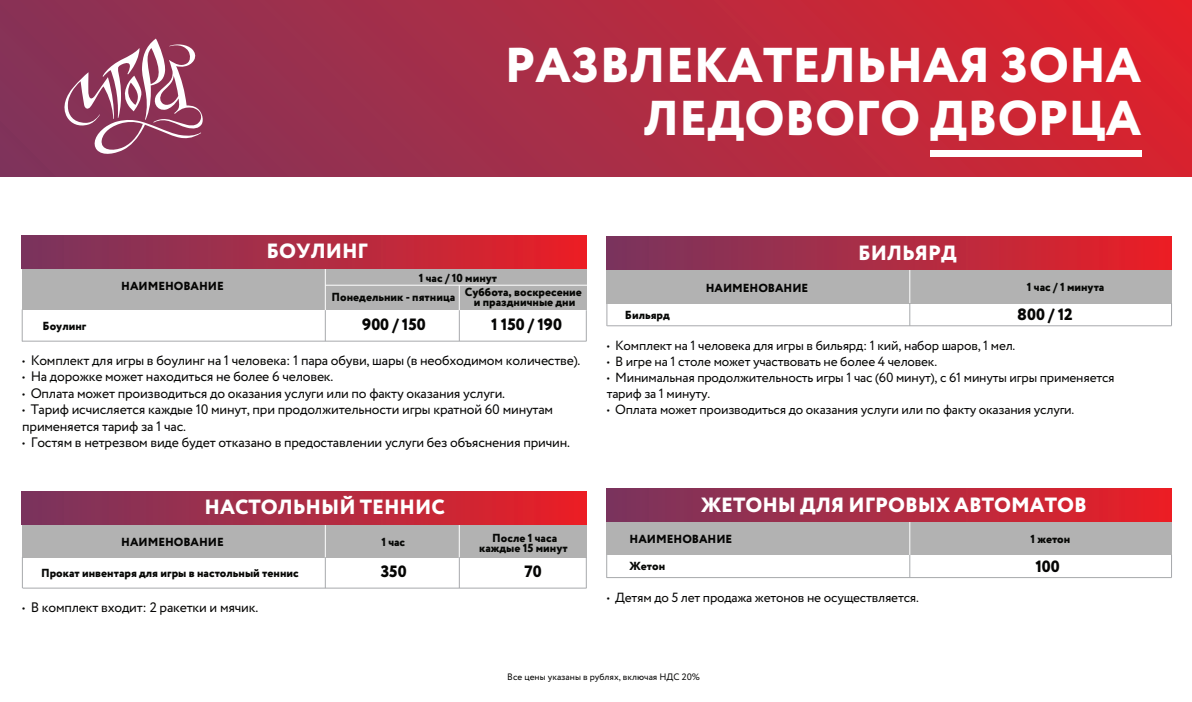
<style>
.page{position:relative;width:1192px;height:702px;background:#fff}
.page>*{position:absolute;margin:0;border:0;box-sizing:border-box;transform-origin:0 0}
.t1{font:800 48.85px/53px "Circe";color:#fff;text-align:right}
.t2{font:800 20.6px "Circe";color:#fff}
.t3{font:800 16.35px "Circe";color:#050504}
.t4{font:13.75px/16.5px "Circe";letter-spacing:-.015em;color:#050504}
.t5{font:13.3px/15.9px "Circe";letter-spacing:-.015em;color:#050504}
.t6{font:800 11.7px/13.7px "Circe";color:#070806}
.t7{font:800 11.7px "Circe";color:#050504}
.t8{font:9.3px "Circe";color:#050504}
.s1{font-size:13.3px}
</style>
<div class="page">
<hr style="left:22px;top:309px;width:1px;height:32px;background:#a7a9ac">
<div style="left:22px;top:269px;width:565px;height:41px;background:#b2b2b2"></div>
<svg style="left:459px;top:286px;width:1px;height:24px"></svg>
<hr style="left:325px;top:269px;width:1px;height:41px;background:#fff">
<hr style="left:459px;top:310px;width:1px;height:31px;background:#a7a9ac">
<hr style="left:586px;top:310px;width:1px;height:31px;background:#a7a9ac">
<hr style="left:607px;top:295px;width:1px;height:31px;background:#a7a9ac">
<hr style="left:325px;top:310px;width:1px;height:31px;background:#a7a9ac">
<hr style="left:22px;top:341px;width:565px;height:1px;background:#a7a9ac">
<hr style="left:325px;top:285px;width:262px;height:1px;background:#fff">
<div style="left:22px;top:235px;width:565px;height:33px;background:linear-gradient(to right,#76365f,#e82026)"></div>
<div style="left:22px;top:524px;width:565px;height:34px;background:#b2b2b2"></div>
<hr style="left:459px;top:524px;width:1px;height:42px;background:#fff">
<hr style="left:325px;top:524px;width:1px;height:42px;background:#fff">
<hr style="left:459px;top:557px;width:1px;height:31px;background:#a7a9ac">
<hr style="left:586px;top:557px;width:1px;height:31px;background:#a7a9ac">
<hr style="left:325px;top:557px;width:1px;height:31px;background:#a7a9ac">
<hr style="left:22px;top:557px;width:1px;height:31px;background:#a7a9ac">
<hr style="left:23px;top:588px;width:564px;height:1px;background:#a7a9ac">
<div style="left:22px;top:491px;width:565px;height:33px;background:linear-gradient(to right,#76365f,#e82026)"></div>
<div style="left:606px;top:270px;width:566px;height:33px;background:#b2b2b2"></div>
<hr style="left:910px;top:270px;width:1px;height:33px;background:#fff">
<svg style="left:1171px;top:303px;width:1px;height:23px"></svg>
<svg style="left:910px;top:303px;width:1px;height:23px"></svg>
<hr style="left:607px;top:326px;width:565px;height:1px;background:#a7a9ac">
<div style="left:606px;top:237px;width:566px;height:33px;background:linear-gradient(to right,#76365f,#e82027)"></div>
<div style="left:0;top:0;width:1192px;height:176px;background:linear-gradient(to right,#81345a,#dc252e)"></div>
<svg style="left:61px;top:39px;width:143px;height:118px;background:#a05874"></svg>
<div style="left:930px;top:151px;width:211px;height:6px;background:#fff"></div>
<svg style="left:606px;top:555px;width:1px;height:23px"></svg>
<div style="left:606px;top:522px;width:566px;height:33px;background:#b2b2b2"></div>
<hr style="left:910px;top:522px;width:1px;height:33px;background:#fff">
<svg style="left:910px;top:555px;width:1px;height:22px"></svg>
<svg style="left:1171px;top:555px;width:1px;height:22px"></svg>
<hr style="left:607px;top:577px;width:565px;height:1px;background:#a7a9ac">
<div style="left:606px;top:488px;width:566px;height:34px;background:linear-gradient(to right,#76365f,#e82027)"></div>
<h2 class="t2" style="left:267px;top:237px;width:103px">БОУЛИНГ</h2>
<h1 class="t1" style="left:505px;top:42px;width:638px">РАЗВЛЕКАТЕЛЬНАЯ ЗОНА<br>ЛЕДОВОГО ДВОРЦА</h1>
<h2 class="t2" style="left:858px;top:239px;width:100px">БИЛЬЯРД</h2>
<p class="t7" style="left:121px;top:278px;width:104px">НАИМЕНОВАНИЕ</p>
<p class="t6" style="left:465px;top:272px;width:119px;text-indent:-46px">1 час / 10 минут<br>Суббота, воскресение</p>
<p class="t6" style="left:474px;top:296px;width:103px">и праздничные дни</p>
<p class="t6" style="left:332px;top:291px;width:125px">Понедельник - пятница</p>
<p class="t6" style="left:43px;top:320px;width:45px">Боулинг</p>
<p class="t3" style="left:491px;top:314px;width:72px">1 150 / 190</p>
<p class="t4" style="left:22px;top:352px;width:560px"><span class="s1">•</span> Комплект для игры в боулинг на 1 человека: 1 пара обуви, шары (в необходимом количестве).</p>
<p class="t4" style="left:22px;top:369px;width:313px"><span class="s1">•</span> На дорожке может находиться не более 6 человек.</p>
<p class="t4" style="left:22px;top:385px;width:484px"><span class="s1">•</span> Оплата может производиться до оказания услуги или по факту оказания услуги.</p>
<p class="t4" style="left:22px;top:402px;width:532px"><span class="s1">•</span> Тариф исчисляется каждые 10 минут, при продолжительности игры кратной 60 минутам применяется тариф за 1 час.</p>
<p class="t4" style="left:22px;top:435px;width:549px"><span class="s1">•</span> Гостям в нетрезвом виде будет отказано в предоставлении услуги без объяснения причин.</p>
<p class="t3" style="left:362px;top:314px;width:65px">900 / 150</p>
<h2 class="t2" style="left:205px;top:493px;width:242px">НАСТОЛЬНЫЙ ТЕННИС</h2>
<p class="t7" style="left:121px;top:534px;width:104px">НАИМЕНОВАНИЕ</p>
<p class="t6" style="left:381px;top:536px;width:25px">1 час</p>
<p class="t6" style="left:479px;top:533px;width:90px;line-height:10.3px;text-align:center">После 1 часа каждые 15 минут</p>
<p class="t3" style="left:381px;top:561px;width:27px">350</p>
<p class="t6" style="left:41px;top:567px;width:259px">Прокат инвентаря для игры в настольный теннис</p>
<p class="t3" style="left:525px;top:561px;width:19px">70</p>
<p class="t4" style="left:22px;top:600px;width:238px"><span class="s1">•</span> В комплект входит: 2 ракетки и мячик.</p>
<p class="t7" style="left:706px;top:280px;width:104px">НАИМЕНОВАНИЕ</p>
<p class="t6" style="left:1027px;top:281px;width:79px">1 час / 1 минута</p>
<p class="t3" style="left:1017px;top:303px;width:57px">800 / 12</p>
<p class="t6" style="left:625px;top:308px;width:47px">Бильярд</p>
<p class="t5" style="left:607px;top:338px;width:410px">• Комплект на 1 человека для игры в бильярд: 1 кий, набор шаров, 1 мел.</p>
<p class="t5" style="left:607px;top:354px;width:332px">• В игре на 1 столе может участвовать не более 4 человек.</p>
<p class="t5" style="left:607px;top:370px;width:509px">• Минимальная продолжительность игры 1 час (60 минут), с 61 минуты игры применяется тариф за 1 минуту.</p>
<p class="t5" style="left:607px;top:402px;width:469px">• Оплата может производиться до оказания услуги или по факту оказания услуги.</p>
<h2 class="t2" style="left:701px;top:491px;width:387px">ЖЕТОНЫ ДЛЯ ИГРОВЫХ АВТОМАТОВ</h2>
<p class="t7" style="left:630px;top:531px;width:104px">НАИМЕНОВАНИЕ</p>
<p class="t6" style="left:630px;top:560px;width:37px">Жетон</p>
<p class="t5" style="left:607px;top:590px;width:314px">• Детям до 5 лет продажа жетонов не осуществляется.</p>
<p class="t6" style="left:1030px;top:533px;width:41px">1 жетон</p>
<p class="t3" style="left:1035px;top:555px;width:26px">100</p>
<p class="t8" style="left:507px;top:671px;width:194px">Все цены указаны в рублях, включая НДС 20%</p>
</div>
